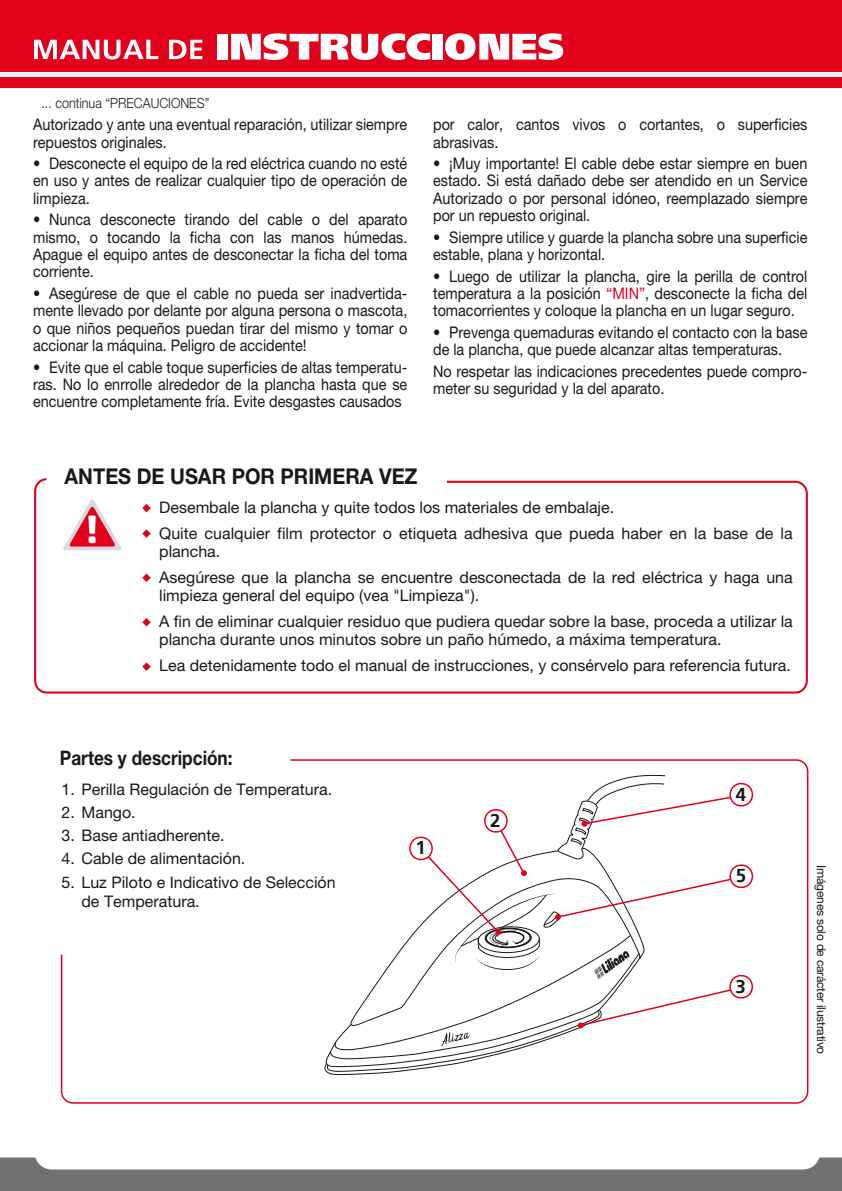
<style>
.page{position:relative;width:842px;height:1191px;background:#fff}
.page>*{position:absolute;margin:0;border:0;box-sizing:border-box;transform-origin:0 0}
.t1{font:700 21.8px "Helvetica Neue";color:#1a171c;scale:.92 1}
.t2{font:700 20px "Helvetica Neue";color:#1a171c;scale:.86 1}
.t3{font:700 18.6px "Frutiger 65";color:#1a171c}
.t4{font:16px/17.4px "Helvetica Neue";color:#1a171c;text-align:justify;scale:.9 1}
.t5{font:16px/26px "Helvetica Neue";color:#1a171c}
.t6{font:300 14px "Helvetica Neue";color:#1a171c;scale:.9 1}
.t7{font:12px "Helvetica Neue";letter-spacing:-.02em;color:#1a171c}
.s1{color:#e2001a}
</style>
<div class="page">
<div style="left:0;top:0;width:842px;height:71px;background:#e2001a"></div>
<div style="left:0;top:77px;width:842px;height:10px;background:#e2001a"></div>
<div style="left:218px;top:34px;width:10px;height:26px;background:#fff"></div>
<svg style="left:231px;top:33px;width:199px;height:27px"></svg>
<div style="left:433px;top:34px;width:10px;height:26px;background:#fff"></div>
<svg style="left:445px;top:33px;width:118px;height:27px"></svg>
<svg style="left:34px;top:40px;width:124px;height:19px"></svg>
<svg style="left:169px;top:40px;width:33px;height:19px"></svg>
<svg style="left:0;top:1157px;width:842px;height:34px"></svg>
<svg style="left:60px;top:759px;width:749px;height:345px"></svg>
<svg style="left:34px;top:478px;width:774px;height:216px"></svg>
<svg style="left:142px;top:504px;width:9px;height:8px"></svg>
<svg style="left:142px;top:529px;width:9px;height:9px"></svg>
<svg style="left:142px;top:573px;width:9px;height:9px"></svg>
<svg style="left:142px;top:618px;width:9px;height:8px"></svg>
<svg style="left:142px;top:662px;width:9px;height:9px"></svg>
<svg style="left:324px;top:774px;width:430px;height:302px"></svg>
<p class="t6" style="left:41px;top:94px;width:188px">... continua “PRECAUCIONES”</p>
<p class="t4" style="left:33px;top:116px;width:417px">Autorizado y ante una eventual reparación, utilizar siempre repuestos originales.</p>
<p class="t4" style="left:33px;top:154px;width:417px">• Desconecte el equipo de la red eléctrica cuando no esté en uso y antes de realizar cualquier tipo de operación de limpieza.</p>
<p class="t4" style="left:33px;top:211px;width:417px">• Nunca desconecte tirando del cable o del aparato mismo, o tocando la ficha con las manos húmedas.<br>Apague el equipo antes de desconectar la ficha del toma corriente.</p>
<p class="t4" style="left:33px;top:284px;width:417px">• Asegúrese de que el cable no pueda ser inadvertida&shy;mente llevado por delante por alguna persona o mascota, o que niños pequeños puedan tirar del mismo y tomar o accionar la máquina. Peligro de accidente!</p>
<p class="t4" style="left:33px;top:358px;width:417px">• Evite que el cable toque superficies de altas temperatu&shy;ras. No lo enrrolle alrededor de la plancha hasta que se encuentre completamente fría. Evite desgastes causados</p>
<p class="t4" style="left:433px;top:116px;width:417px">por calor, cantos vivos o cortantes, o superficies abrasivas.</p>
<p class="t4" style="left:433px;top:154px;width:417px">• ¡Muy importante! El cable debe estar siempre en buen estado. Si está dañado debe ser atendido en un Service Autorizado o por personal idóneo, reemplazado siempre por un repuesto original.</p>
<p class="t4" style="left:433px;top:228px;width:417px">• Siempre utilice y guarde la plancha sobre una superficie estable, plana y horizontal.</p>
<p class="t4" style="left:433px;top:267px;width:417px">• Luego de utilizar la plancha, gire la perilla de control temperatura a la posición <span class="s1">“MIN”</span>, desconecte la ficha del tomacorrientes y coloque la plancha en un lugar seguro.</p>
<p class="t4" style="left:433px;top:323px;width:417px">• Prevenga quemaduras evitando el contacto con la base de la plancha, que puede alcanzar altas temperaturas.</p>
<p class="t4" style="left:433px;top:362px;width:417px">No respetar las indicaciones precedentes puede compro&shy;meter su seguridad y la del aparato.</p>
<h1 class="t1" style="left:65px;top:462px;width:385px">ANTES DE USAR POR PRIMERA VEZ</h1>
<p class="t5" style="left:159px;top:494px;width:635px">Desembale la plancha y quite todos los materiales de embalaje.<br>Quite cualquier film protector o etiqueta adhesiva que pueda haber en la base de la</p>
<p class="t5" style="left:159px;top:538px;width:635px">plancha.<br>Asegúrese que la plancha se encuentre desconectada de la red eléctrica y haga una</p>
<p class="t5" style="left:159px;top:582px;width:635px">limpieza general del equipo (vea "Limpieza").<br>A fin de eliminar cualquier residuo que pudiera quedar sobre la base, proceda a utilizar la</p>
<p class="t5" style="left:159px;top:626px;width:633px">plancha durante unos minutos sobre un paño húmedo, a máxima temperatura.<br>Lea detenidamente todo el manual de instrucciones, y consérvelo para referencia futura.</p>
<p class="t2" style="left:60px;top:745px;width:202px">Partes y descripción:</p>
<p class="t5" style="left:61px;top:776px;width:272px">1. Perilla Regulación de Temperatura.</p>
<p class="t5" style="left:61px;top:799px;width:76px">2. Mango.</p>
<p class="t5" style="left:61px;top:822px;width:165px">3. Base antiadherente.</p>
<p class="t5" style="left:61px;top:845px;width:185px">4. Cable de alimentación.</p>
<p class="t5" style="left:81px;top:872px;width:256px;line-height:19.2px;text-indent:-20px">5. Luz Piloto e Indicativo de Selección de Temperatura.</p>
<p class="t3" style="left:415px;top:837px;width:12px">1</p>
<p class="t3" style="left:490px;top:809px;width:12px">2</p>
<p class="t3" style="left:736px;top:783px;width:12px">4</p>
<p class="t3" style="left:736px;top:864px;width:12px">5</p>
<p class="t3" style="left:736px;top:975px;width:12px">3</p>
<p class="t7" style="left:828px;top:865px;width:190px;rotate:90deg">Imágenes solo de carácter ilustrativo</p>
</div>
